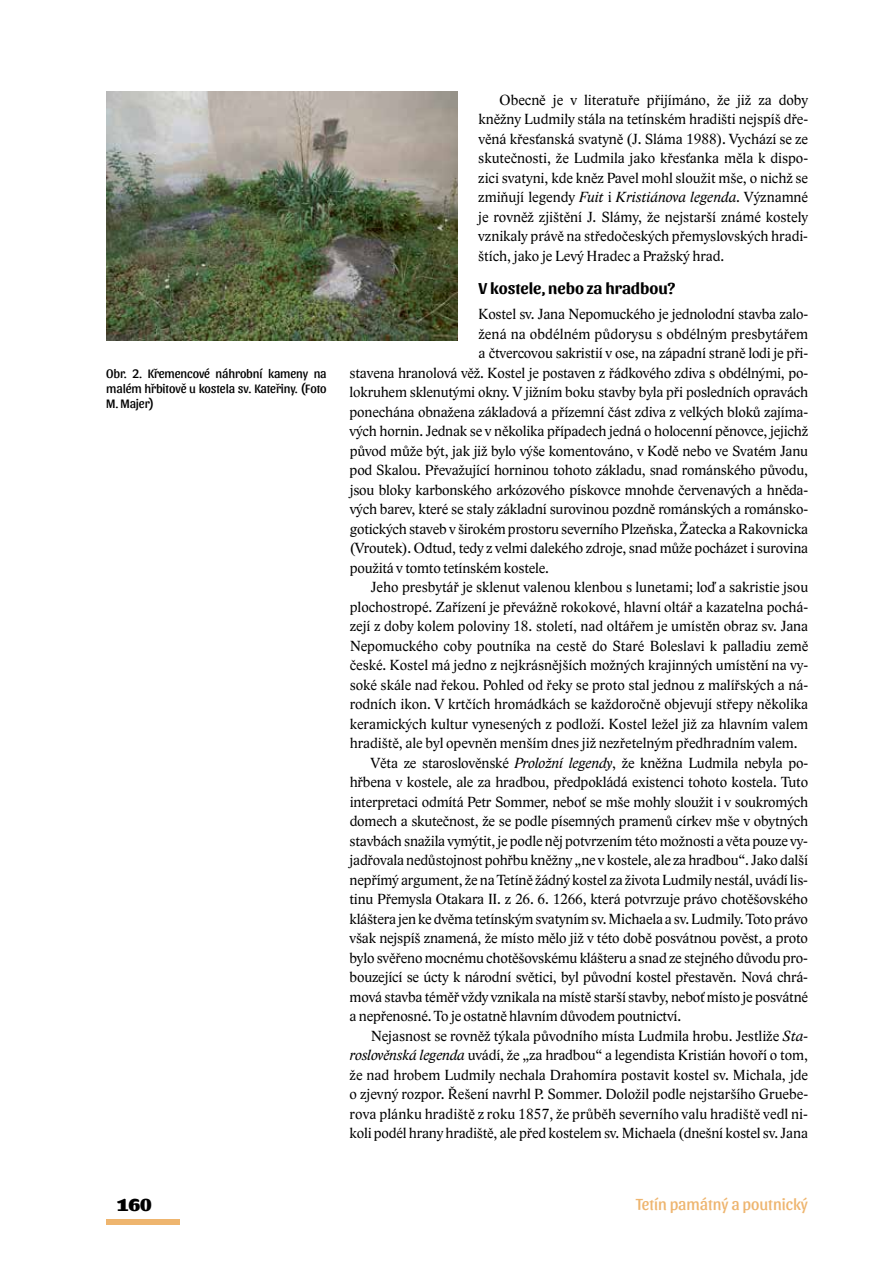
<style>
.page{position:relative;width:893px;height:1263px;background:#fff}
.page>*{position:absolute;margin:0;border:0;box-sizing:border-box;transform-origin:0 0}
.t1{font:900 18px "Sansita";color:#000}
.t2{font:700 16.5px "Sansita";color:#000}
.t3{font:16.5px "Sansita";color:#eeb56f}
.t4{font:15px/19.5px "Lido STF";letter-spacing:-.01em;color:#000;text-align:justify}
.t5{font:15px "Lido STF";letter-spacing:.01em;color:#000}
.t6{font:12.75px/15px "Sansita";letter-spacing:-.01em;color:#000;text-align:justify}
.s1{font-style:italic}
</style>
<div class="page">
<div style="left:106px;top:1219px;width:74px;height:5px;background:#eeb56f"></div>
<img style="left:106px;top:92px;width:351px;height:248px">
<p class="t6" style="left:106px;top:366px;width:222px">Obr. 2. Křemencové náhrobní kameny na malém hřbitově u kostela sv. Kateřiny. (Foto M. Majer)</p>
<p class="t4" style="left:478px;top:90px;width:331px;text-indent:21px">Obecně je v literatuře přijímáno, že již za doby kněžny Ludmily stála na tetínském hradišti nejspíš dře&shy;věná křesťanská svatyně (J. Sláma 1988). Vychází se ze skutečnosti, že Ludmila jako křesťanka měla k dispo&shy;zici svatyni, kde kněz Pavel mohl sloužit mše, o nichž se zmiňují legendy <span class="s1">Fuit</span> i <span class="s1">Kristiánova legenda</span>. Významné je rovněž zjištění J. Slámy, že nejstarší známé kostely vznikaly právě na středočeských přemyslovských hradi&shy;štích, jako je Levý Hradec a Pražský hrad.</p>
<p class="t2" style="left:478px;top:278px;width:199px">V kostele, nebo za hradbou?</p>
<p class="t4" style="left:478px;top:304px;width:331px">Kostel sv. Jana Nepomuckého je jednolodní stavba zalo-</p>
<p class="t5" style="left:478px;top:325px;width:331px">žená na obdélném půdorysu s obdélným presbytářem</p>
<p class="t4" style="left:478px;top:343px;width:331px">a čtvercovou sakristií v ose, na západní straně lodi je při-</p>
<p class="t4" style="left:350px;top:363px;width:460px">stavena hranolová věž. Kostel je postaven z řádkového zdiva s obdélnými, po-</p>
<p class="t4" style="left:350px;top:382px;width:460px">lokruhem sklenutými okny. V jižním boku stavby byla při posledních opravách</p>
<p class="t4" style="left:350px;top:402px;width:460px">ponechána obnažena základová a přízemní část zdiva z velkých bloků zajíma-</p>
<p class="t4" style="left:350px;top:421px;width:460px">vých hornin. Jednak se v několika případech jedná o holocenní pěnovce, jejichž</p>
<p class="t4" style="left:350px;top:441px;width:460px">původ může být, jak již bylo výše komentováno, v Kodě nebo ve Svatém Janu</p>
<p class="t4" style="left:350px;top:460px;width:460px">pod Skalou. Převažující horninou tohoto základu, snad románského původu,</p>
<p class="t4" style="left:350px;top:480px;width:460px">jsou bloky karbonského arkózového pískovce mnohde červenavých a hněda-</p>
<p class="t4" style="left:350px;top:499px;width:460px">vých barev, které se staly základní surovinou pozdně románských a románsko-</p>
<p class="t4" style="left:350px;top:519px;width:460px">gotických staveb v širokém prostoru severního Plzeňska, Žatecka a Rakovnicka</p>
<p class="t4" style="left:350px;top:538px;width:460px">(Vroutek). Odtud, tedy z velmi dalekého zdroje, snad může pocházet i surovina</p>
<p class="t4" style="left:350px;top:558px;width:201px">použitá v tomto tetínském kostele.</p>
<p class="t4" style="left:371px;top:577px;width:439px">Jeho presbytář je sklenut valenou klenbou s lunetami; loď a sakristie jsou</p>
<p class="t4" style="left:350px;top:597px;width:460px">plochostropé. Zařízení je převážně rokokové, hlavní oltář a kazatelna pochá-</p>
<p class="t4" style="left:350px;top:616px;width:460px">zejí z doby kolem poloviny 18. století, nad oltářem je umístěn obraz sv. Jana</p>
<p class="t4" style="left:350px;top:636px;width:460px">Nepomuckého coby poutníka na cestě do Staré Boleslavi k palladiu země</p>
<p class="t4" style="left:350px;top:655px;width:460px">české. Kostel má jedno z nejkrásnějších možných krajinných umístění na vy-</p>
<p class="t4" style="left:350px;top:675px;width:460px">soké skále nad řekou. Pohled od řeky se proto stal jednou z malířských a ná-</p>
<p class="t4" style="left:350px;top:694px;width:460px">rodních ikon. V krtčích hromádkách se každoročně objevují střepy několika</p>
<p class="t4" style="left:350px;top:714px;width:460px">keramických kultur vynesených z podloží. Kostel ležel již za hlavním valem</p>
<p class="t4" style="left:350px;top:733px;width:449px">hradiště, ale byl opevněn menším dnes již nezřetelným předhradním valem.</p>
<p class="t4" style="left:371px;top:753px;width:439px">Věta ze staroslověnské <span class="s1">Proložní legendy</span>, že kněžna Ludmila nebyla po-</p>
<p class="t4" style="left:350px;top:772px;width:460px">hřbena v kostele, ale za hradbou, předpokládá existenci tohoto kostela. Tuto</p>
<p class="t4" style="left:350px;top:792px;width:460px">interpretaci odmítá Petr Sommer, neboť se mše mohly sloužit i v soukromých</p>
<p class="t4" style="left:350px;top:811px;width:460px">domech a skutečnost, že se podle písemných pramenů církev mše v obytných</p>
<p class="t4" style="left:350px;top:831px;width:460px">stavbách snažila vymýtit, je podle něj potvrzením této možnosti a věta pouze vy-</p>
<p class="t4" style="left:350px;top:850px;width:460px">jadřovala nedůstojnost pohřbu kněžny „ne v kostele, ale za hradbou“.Jako další</p>
<p class="t4" style="left:349px;top:870px;width:460px">nepřímý argument, že na Tetíně žádný kostel za života Ludmily nestál, uvádí lis-</p>
<p class="t4" style="left:349px;top:889px;width:460px">tinu Přemysla Otakara II. z 26. 6. 1266, která potvrzuje právo chotěšovského</p>
<p class="t4" style="left:349px;top:909px;width:460px">kláštera jen ke dvěma tetínskýmsvatynímsv.Michaela a sv.Ludmily.Toto právo</p>
<p class="t4" style="left:349px;top:928px;width:460px">však nejspíš znamená, že místo mělo již v této době posvátnou pověst, a proto</p>
<p class="t4" style="left:349px;top:948px;width:460px">bylo svěřeno mocnému chotěšovskému klášteru a snad ze stejného důvodu pro-</p>
<p class="t4" style="left:349px;top:967px;width:460px">bouzející se úcty k národní světici, byl původní kostel přestavěn. Nová chrá-</p>
<p class="t4" style="left:350px;top:987px;width:460px">mová stavba téměř vždy vznikala na místě starší stavby, neboť místo je posvátné</p>
<p class="t4" style="left:350px;top:1006px;width:333px">a nepřenosné. To je ostatně hlavním důvodem poutnictví.</p>
<p class="t4" style="left:371px;top:1026px;width:439px">Nejasnost se rovněž týkala původního místa Ludmila hrobu. Jestliže <span class="s1">Sta-</span></p>
<p class="t4" style="left:350px;top:1045px;width:460px"><span class="s1">roslověnská legenda</span> uvádí, že „za hradbou“ a legendista Kristián hovoří o tom,</p>
<p class="t4" style="left:350px;top:1065px;width:460px">že nad hrobem Ludmily nechala Drahomíra postavit kostel sv. Michala, jde</p>
<p class="t4" style="left:350px;top:1084px;width:460px">o zjevný rozpor. Řešení navrhl P. Sommer. Doložil podle nejstaršího Gruebe-</p>
<p class="t5" style="left:350px;top:1105px;width:460px">rova plánku hradiště z roku 1857, že průběh severního valu hradiště vedl ni-</p>
<p class="t4" style="left:350px;top:1123px;width:460px">koli podél hrany hradiště, ale před kostelem sv. Michaela (dnešní kostel sv. Jana</p>
<p class="t1" style="left:117px;top:1194px;width:36px">160</p>
<p class="t3" style="left:636px;top:1194px;width:173px">Tetín památný a poutnický</p>
</div>
